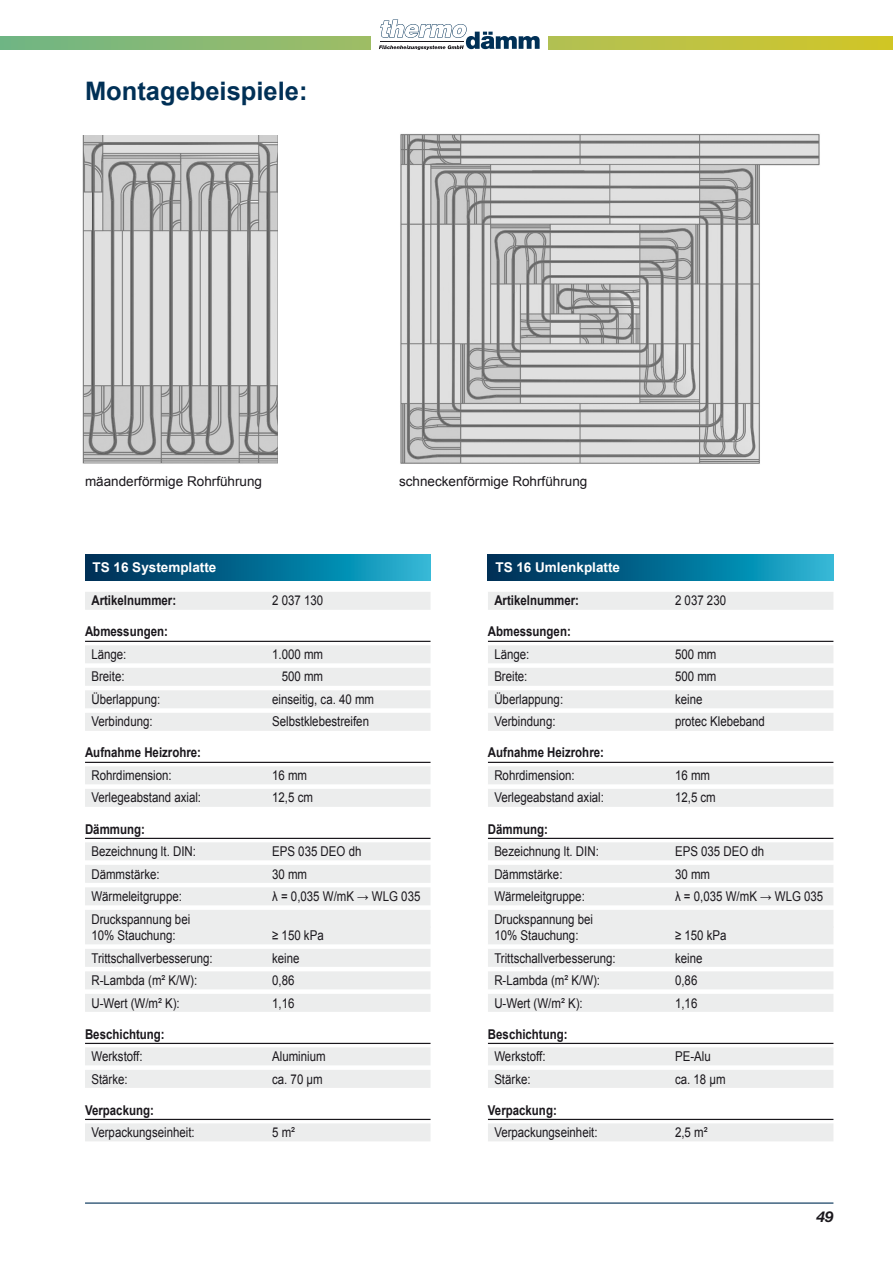
<style>
.page{position:relative;width:893px;height:1263px;background:#fff}
.page>*{position:absolute;margin:0;border:0;box-sizing:border-box;transform-origin:0 0}
.t1{font:700 25.5px "Arial";color:#003056}
.t2{font:italic 700 15px "Helvetica Neue";color:#1a171c}
.t3{font:13.5px/16.5px "Arial";color:#1a171c;scale:.85 1}
.t4{font:700 13.5px "Arial";color:#1a171c;scale:.85 1}
.t5{font:13.5px "Arial";color:#1a171c}
.t6{font:700 13.5px "Arial";color:#fff}
</style>
<div class="page">
<svg style="left:0;top:36px;width:893px;height:13px;background:#a3bd5a"></svg>
<div style="left:372px;top:33px;width:176px;height:19px;background:#fff"></div>
<hr style="left:85px;top:1202px;width:748px;height:1px;background:#003056">
<svg style="left:379px;top:20px;width:161px;height:30px"></svg>
<svg style="left:85px;top:555px;width:346px;height:25px;background:#076e93"></svg>
<svg style="left:488px;top:555px;width:345px;height:25px;background:#076e93"></svg>
<div style="left:85px;top:592px;width:346px;height:18px;background:#eceded"></div>
<hr style="left:85px;top:641px;width:346px;height:1px;background:#1a171c">
<div style="left:85px;top:645px;width:346px;height:18px;background:#eceded"></div>
<div style="left:85px;top:668px;width:346px;height:18px;background:#eceded"></div>
<div style="left:85px;top:690px;width:346px;height:18px;background:#eceded"></div>
<div style="left:85px;top:713px;width:346px;height:18px;background:#eceded"></div>
<hr style="left:85px;top:762px;width:346px;height:1px;background:#1a171c">
<div style="left:85px;top:766px;width:346px;height:18px;background:#eceded"></div>
<div style="left:85px;top:789px;width:346px;height:18px;background:#eceded"></div>
<hr style="left:85px;top:838px;width:346px;height:1px;background:#1a171c">
<div style="left:85px;top:842px;width:346px;height:18px;background:#eceded"></div>
<div style="left:85px;top:865px;width:346px;height:18px;background:#eceded"></div>
<div style="left:85px;top:887px;width:346px;height:18px;background:#eceded"></div>
<div style="left:85px;top:910px;width:346px;height:18px;background:#eceded"></div>
<div style="left:85px;top:926px;width:346px;height:18px;background:#eceded"></div>
<div style="left:85px;top:949px;width:346px;height:18px;background:#eceded"></div>
<div style="left:85px;top:971px;width:346px;height:18px;background:#eceded"></div>
<div style="left:85px;top:994px;width:346px;height:18px;background:#eceded"></div>
<hr style="left:85px;top:1043px;width:346px;height:1px;background:#1a171c">
<div style="left:85px;top:1047px;width:346px;height:18px;background:#eceded"></div>
<div style="left:85px;top:1070px;width:346px;height:18px;background:#eceded"></div>
<hr style="left:85px;top:1119px;width:346px;height:1px;background:#1a171c">
<div style="left:85px;top:1123px;width:346px;height:18px;background:#eceded"></div>
<div style="left:488px;top:592px;width:345px;height:18px;background:#eceded"></div>
<hr style="left:488px;top:641px;width:345px;height:1px;background:#1a171c">
<div style="left:488px;top:645px;width:345px;height:18px;background:#eceded"></div>
<div style="left:488px;top:668px;width:345px;height:18px;background:#eceded"></div>
<div style="left:488px;top:690px;width:345px;height:18px;background:#eceded"></div>
<div style="left:488px;top:713px;width:345px;height:18px;background:#eceded"></div>
<hr style="left:488px;top:762px;width:345px;height:1px;background:#1a171c">
<div style="left:488px;top:766px;width:345px;height:18px;background:#eceded"></div>
<div style="left:488px;top:789px;width:345px;height:18px;background:#eceded"></div>
<hr style="left:488px;top:838px;width:345px;height:1px;background:#1a171c">
<div style="left:488px;top:842px;width:345px;height:18px;background:#eceded"></div>
<div style="left:488px;top:865px;width:345px;height:18px;background:#eceded"></div>
<div style="left:488px;top:887px;width:345px;height:18px;background:#eceded"></div>
<div style="left:488px;top:910px;width:345px;height:18px;background:#eceded"></div>
<div style="left:488px;top:926px;width:345px;height:18px;background:#eceded"></div>
<div style="left:488px;top:949px;width:345px;height:18px;background:#eceded"></div>
<div style="left:488px;top:971px;width:345px;height:18px;background:#eceded"></div>
<div style="left:488px;top:994px;width:345px;height:18px;background:#eceded"></div>
<hr style="left:488px;top:1043px;width:345px;height:1px;background:#1a171c">
<div style="left:488px;top:1047px;width:345px;height:18px;background:#eceded"></div>
<div style="left:488px;top:1070px;width:345px;height:18px;background:#eceded"></div>
<hr style="left:488px;top:1119px;width:345px;height:1px;background:#1a171c">
<div style="left:488px;top:1123px;width:345px;height:18px;background:#eceded"></div>
<img style="left:400px;top:134px;width:420px;height:330px">
<img style="left:82px;top:135px;width:196px;height:329px">
<h1 class="t1" style="left:85px;top:74px;width:224px">Montagebeispiele:</h1>
<p class="t5" style="left:85px;top:472px;width:179px">mäanderförmige Rohrführung</p>
<p class="t5" style="left:399px;top:472px;width:190px">schneckenförmige Rohrführung</p>
<p class="t6" style="left:93px;top:558px;width:125px">TS 16 Systemplatte</p>
<p class="t6" style="left:495px;top:558px;width:126px">TS 16 Umlenkplatte</p>
<p class="t4" style="left:91px;top:592px;width:101px">Artikelnummer:</p>
<p class="t3" style="left:272px;top:592px;width:62px">2 037 130</p>
<p class="t4" style="left:85px;top:623px;width:99px">Abmessungen:</p>
<p class="t3" style="left:91px;top:646px;width:43px">Länge:</p>
<p class="t3" style="left:272px;top:646px;width:62px">1.000 mm</p>
<p class="t3" style="left:91px;top:669px;width:41px">Breite:</p>
<p class="t3" style="left:282px;top:669px;width:50px">500 mm</p>
<p class="t3" style="left:91px;top:691px;width:83px">Überlappung:</p>
<p class="t3" style="left:272px;top:691px;width:122px">einseitig, ca. 40 mm</p>
<p class="t3" style="left:91px;top:714px;width:74px">Verbindung:</p>
<p class="t3" style="left:272px;top:714px;width:116px">Selbstklebestreifen</p>
<p class="t4" style="left:85px;top:744px;width:138px">Aufnahme Heizrohre:</p>
<p class="t3" style="left:91px;top:767px;width:96px">Rohrdimension:</p>
<p class="t3" style="left:272px;top:767px;width:43px">16 mm</p>
<p class="t3" style="left:91px;top:790px;width:131px">Verlegeabstand axial:</p>
<p class="t3" style="left:272px;top:790px;width:50px">12,5 cm</p>
<p class="t4" style="left:85px;top:820px;width:72px">Dämmung:</p>
<p class="t3" style="left:91px;top:843px;width:125px">Bezeichnung lt. DIN:</p>
<p class="t3" style="left:272px;top:843px;width:107px">EPS 035 DEO dh</p>
<p class="t3" style="left:91px;top:866px;width:82px">Dämmstärke:</p>
<p class="t3" style="left:272px;top:866px;width:43px">30 mm</p>
<p class="t3" style="left:91px;top:888px;width:108px">Wärmeleitgruppe:</p>
<p class="t3" style="left:272px;top:888px;width:176px">λ = 0,035 W/mK → WLG 035</p>
<p class="t3" style="left:91px;top:911px;width:118px">Druckspannung bei<br>10% Stauchung:</p>
<p class="t4" style="left:494px;top:592px;width:101px">Artikelnummer:</p>
<p class="t3" style="left:675px;top:592px;width:62px">2 037 230</p>
<p class="t4" style="left:488px;top:623px;width:99px">Abmessungen:</p>
<p class="t3" style="left:494px;top:646px;width:43px">Länge:</p>
<p class="t3" style="left:675px;top:646px;width:50px">500 mm</p>
<p class="t3" style="left:494px;top:669px;width:41px">Breite:</p>
<p class="t3" style="left:675px;top:669px;width:50px">500 mm</p>
<p class="t3" style="left:494px;top:691px;width:83px">Überlappung:</p>
<p class="t3" style="left:675px;top:691px;width:34px">keine</p>
<p class="t3" style="left:494px;top:714px;width:74px">Verbindung:</p>
<p class="t3" style="left:675px;top:714px;width:107px">protec Klebeband</p>
<p class="t4" style="left:488px;top:744px;width:138px">Aufnahme Heizrohre:</p>
<p class="t3" style="left:494px;top:767px;width:96px">Rohrdimension:</p>
<p class="t3" style="left:675px;top:767px;width:43px">16 mm</p>
<p class="t3" style="left:494px;top:790px;width:131px">Verlegeabstand axial:</p>
<p class="t3" style="left:675px;top:790px;width:50px">12,5 cm</p>
<p class="t4" style="left:488px;top:820px;width:72px">Dämmung:</p>
<p class="t3" style="left:494px;top:843px;width:125px">Bezeichnung lt. DIN:</p>
<p class="t3" style="left:675px;top:843px;width:107px">EPS 035 DEO dh</p>
<p class="t3" style="left:494px;top:866px;width:82px">Dämmstärke:</p>
<p class="t3" style="left:675px;top:866px;width:43px">30 mm</p>
<p class="t3" style="left:494px;top:888px;width:108px">Wärmeleitgruppe:</p>
<p class="t3" style="left:675px;top:888px;width:176px">λ = 0,035 W/mK → WLG 035</p>
<p class="t3" style="left:494px;top:911px;width:118px">Druckspannung bei<br>10% Stauchung:</p>
<p class="t3" style="left:272px;top:927px;width:62px">≥ 150 kPa</p>
<p class="t3" style="left:675px;top:927px;width:62px">≥ 150 kPa</p>
<p class="t3" style="left:91px;top:950px;width:144px">Trittschallverbesserung:</p>
<p class="t3" style="left:272px;top:950px;width:34px">keine</p>
<p class="t3" style="left:91px;top:972px;width:126px">R-Lambda (m² K/W):</p>
<p class="t3" style="left:272px;top:972px;width:28px">0,86</p>
<p class="t3" style="left:91px;top:995px;width:105px">U-Wert (W/m² K):</p>
<p class="t3" style="left:272px;top:995px;width:28px">1,16</p>
<p class="t4" style="left:85px;top:1025px;width:95px">Beschichtung:</p>
<p class="t3" style="left:91px;top:1048px;width:62px">Werkstoff:</p>
<p class="t3" style="left:272px;top:1048px;width:65px">Aluminium</p>
<p class="t3" style="left:91px;top:1071px;width:44px">Stärke:</p>
<p class="t3" style="left:272px;top:1071px;width:61px">ca. 70 μm</p>
<p class="t4" style="left:85px;top:1101px;width:83px">Verpackung:</p>
<p class="t3" style="left:91px;top:1124px;width:123px">Verpackungseinheit:</p>
<p class="t3" style="left:272px;top:1124px;width:29px">5 m²</p>
<p class="t3" style="left:494px;top:950px;width:144px">Trittschallverbesserung:</p>
<p class="t3" style="left:675px;top:950px;width:34px">keine</p>
<p class="t3" style="left:494px;top:972px;width:126px">R-Lambda (m² K/W):</p>
<p class="t3" style="left:675px;top:972px;width:28px">0,86</p>
<p class="t3" style="left:494px;top:995px;width:105px">U-Wert (W/m² K):</p>
<p class="t3" style="left:675px;top:995px;width:28px">1,16</p>
<p class="t4" style="left:488px;top:1025px;width:95px">Beschichtung:</p>
<p class="t3" style="left:494px;top:1048px;width:62px">Werkstoff:</p>
<p class="t3" style="left:675px;top:1048px;width:44px">PE-Alu</p>
<p class="t3" style="left:494px;top:1071px;width:44px">Stärke:</p>
<p class="t3" style="left:675px;top:1071px;width:61px">ca. 18 μm</p>
<p class="t4" style="left:488px;top:1101px;width:83px">Verpackung:</p>
<p class="t3" style="left:494px;top:1124px;width:123px">Verpackungseinheit:</p>
<p class="t3" style="left:675px;top:1124px;width:40px">2,5 m²</p>
<p class="t2" style="left:817px;top:1207px;width:18px">49</p>
</div>
